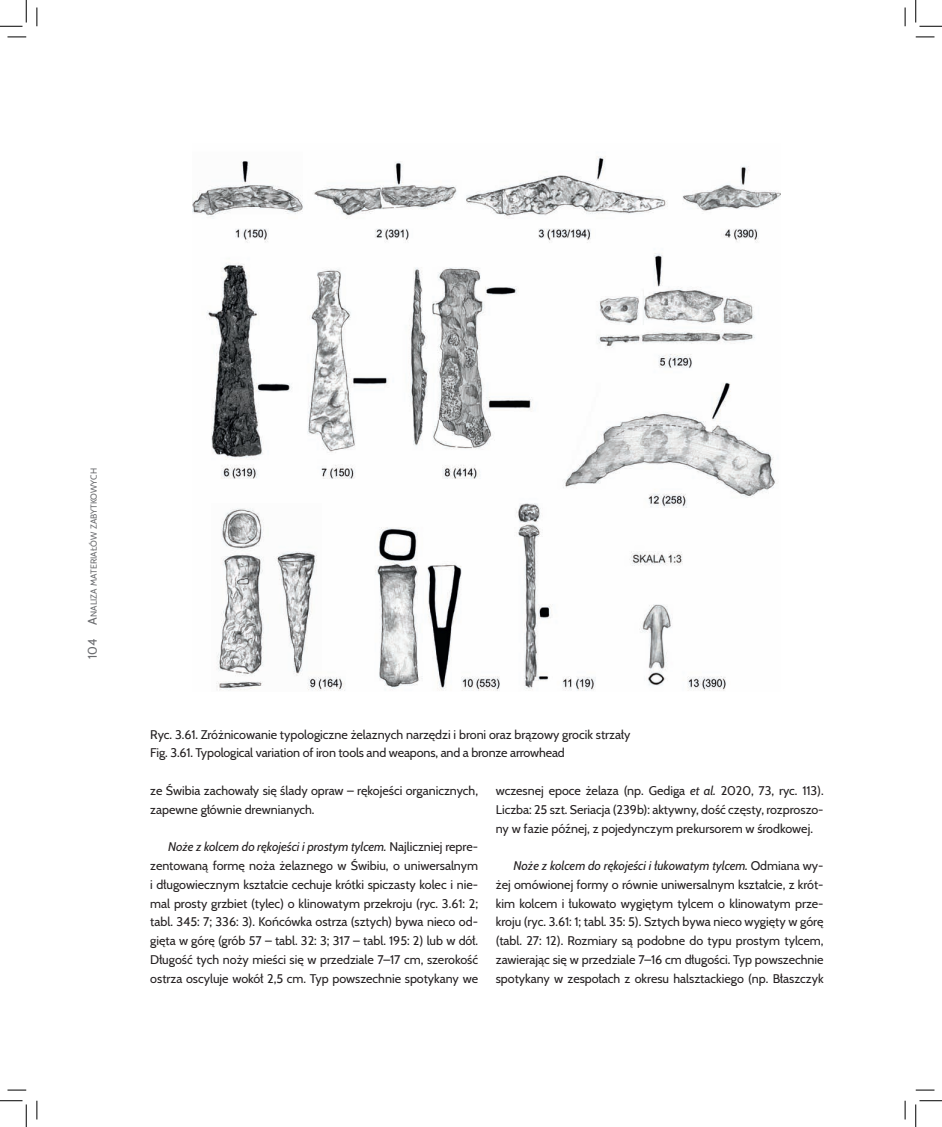
<style>
.page{position:relative;width:942px;height:1127px;background:#fff}
.page>*{position:absolute;margin:0;border:0;box-sizing:border-box;transform-origin:0 0}
.tekst_podstawowy{font:12.5px/18.8px "Cabin";color:#231f20;text-align:justify}
.podpisy{font:12.5px "Cabin";letter-spacing:-.01em;color:#231f20}
.t1{font:8.75px "Cabin";color:#6c6d70}
.s1{font-size:12.5px}
.s2{font-style:italic}
</style>
<div class="page">
<img style="left:193px;top:156px;width:588px;height:535px">
<svg style="left:8px;top:36px;width:18px;height:2px"></svg>
<svg style="left:916px;top:36px;width:18px;height:2px"></svg>
<svg style="left:8px;top:1089px;width:18px;height:1px"></svg>
<svg style="left:916px;top:1089px;width:18px;height:1px"></svg>
<svg style="left:36px;top:8px;width:2px;height:18px"></svg>
<svg style="left:36px;top:1100px;width:2px;height:19px"></svg>
<svg style="left:904px;top:8px;width:2px;height:18px"></svg>
<svg style="left:904px;top:1100px;width:2px;height:19px"></svg>
<svg style="left:0;top:0;width:27px;height:27px"></svg>
<svg style="left:0;top:1100px;width:27px;height:26px"></svg>
<svg style="left:915px;top:0;width:27px;height:27px"></svg>
<svg style="left:915px;top:1100px;width:27px;height:26px"></svg>
<p class="t1" style="left:87px;top:658px;width:192px;rotate:-90deg"><span class="s1">104 A</span>naliza materiałów zabytkowych</p>
<p class="podpisy" style="left:150px;top:724px;width:481px">Ryc. 3.61. Zróżnicowanie typologiczne żelaznych narzędzi i broni oraz brązowy grocik strzały</p>
<p class="podpisy" style="left:150px;top:743px;width:416px">Fig. 3.61. Typological variation of iron tools and weapons, and a bronze arrowhead</p>
<p class="tekst_podstawowy" style="left:150px;top:780px;width:329px">ze Świbia zachowały się ślady opraw – rękojeści organicznych, zapewne głównie drewnianych.</p>
<p class="tekst_podstawowy" style="left:150px;top:836px;width:329px;text-indent:18px"><span class="s2">Noże z kolcem do rękojeści i prostym tylcem.</span> Najliczniej repre&shy;zentowaną formę noża żelaznego w Świbiu, o uniwersalnym i długowiecznym kształcie cechuje krótki spiczasty kolec i nie&shy;mal prosty grzbiet (tylec) o klinowatym przekroju (ryc. 3.61: 2; tabl. 345: 7; 336: 3). Końcówka ostrza (sztych) bywa nieco od&shy;gięta w górę (grób 57 – tabl. 32: 3; 317 – tabl. 195: 2) lub w dół.<br>Długość tych noży mieści się w przedziale 7–17 cm, szerokość ostrza oscyluje wokół 2,5 cm. Typ powszechnie spotykany we</p>
<p class="tekst_podstawowy" style="left:496px;top:780px;width:329px">wczesnej epoce żelaza (np. Gediga <span class="s2">et al.</span> 2020, 73, ryc. 113).<br>Liczba: 25 szt. Seriacja (239b): aktywny, dość częsty, rozproszo&shy;ny w fazie późnej, z pojedynczym prekursorem w środkowej.</p>
<p class="tekst_podstawowy" style="left:496px;top:855px;width:329px;text-indent:18px"><span class="s2">Noże z kolcem do rękojeści i łukowatym tylcem.</span> Odmiana wy&shy;żej omówionej formy o równie uniwersalnym kształcie, z krót&shy;kim kolcem i łukowato wygiętym tylcem o klinowatym prze&shy;kroju (ryc. 3.61: 1; tabl. 35: 5). Sztych bywa nieco wygięty w górę (tabl. 27: 12). Rozmiary są podobne do typu prostym tylcem, zawierając się w przedziale 7–16 cm długości. Typ powszechnie spotykany w zespołach z okresu halsztackiego (np. Błaszczyk</p>
</div>
